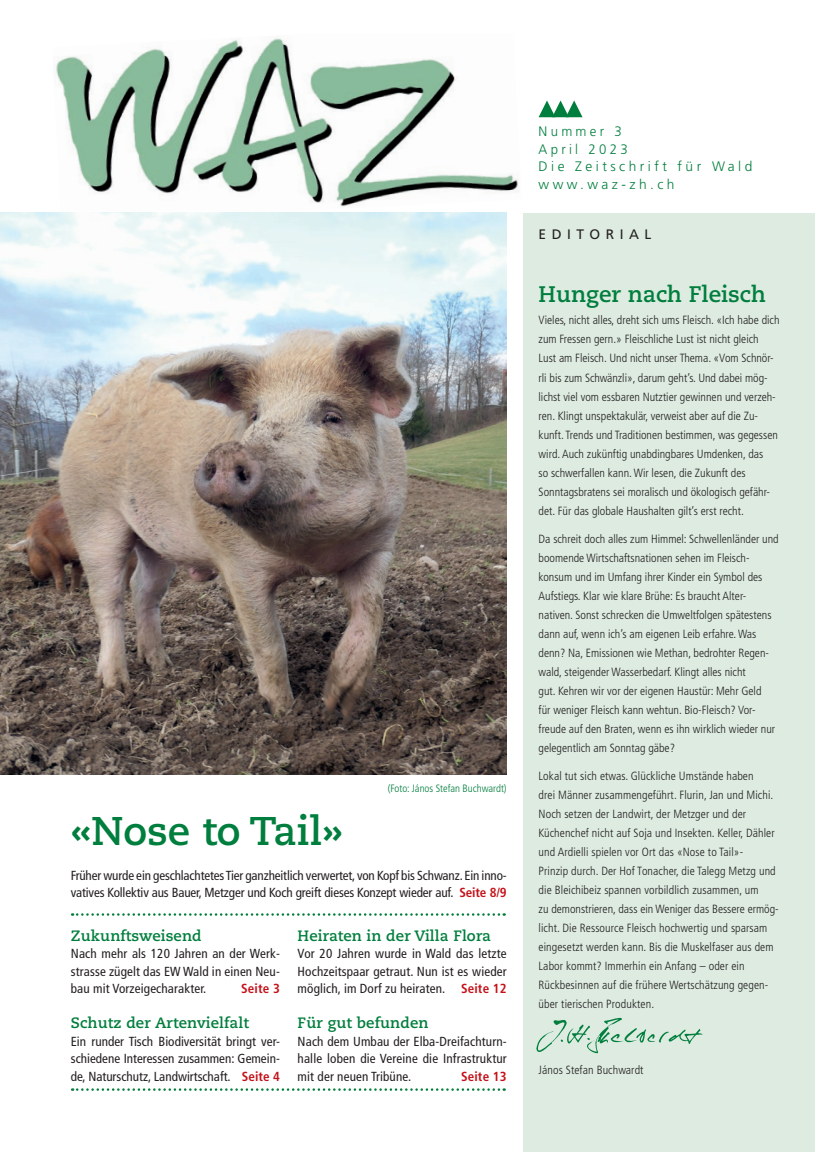
<style>
.page{position:relative;width:815px;height:1152px;background:#fff}
.page>*{position:absolute;margin:0;border:0;box-sizing:border-box;transform-origin:0 0}
.t1{font:700 40px "Caecilia";color:#007e3d}
.t2{font:700 22.5px "Caecilia";color:#007e3d}
.t3{font:700 15px "Caecilia";letter-spacing:.01em;color:#007e3d}
.t4{font:300 13.75px/17.5px "Frutiger LT Std";letter-spacing:.25em;color:#007e3d;scale:.96 1}
.t5{font:13.75px "Frutiger LT Std";letter-spacing:.4em;color:#231f20}
.t6{font:condensed 13.12px/17.5px "Frutiger LT Std";color:#231f20;text-align:justify}
.t7{font:700 condensed 13.12px "Frutiger LT Std";letter-spacing:.01em;color:#c4121a}
.t8{font:300 condensed 11.88px/19px "Frutiger LT Std";color:#231f20}
.t9{font:300 condensed 10.62px "Frutiger LT Std";color:#007e3d}
.s1{font-weight:700;color:#c4121a}
</style>
<div class="page">
<div style="left:523px;top:213px;width:292px;height:939px;background:#ddebe1"></div>
<svg style="left:539px;top:100px;width:44px;height:17px"></svg>
<svg style="left:72px;top:913px;width:433px;height:2px"></svg>
<svg style="left:72px;top:1088px;width:433px;height:2px"></svg>
<img style="left:56px;top:38px;width:463px;height:169px">
<img style="left:0;top:213px;width:507px;height:561px">
<img style="left:536px;top:1017px;width:167px;height:37px">
<p class="t9" style="left:388px;top:782px;width:120px">(Foto: János Stefan Buchwardt)</p>
<h1 class="t1" style="left:71px;top:807px;width:273px">«Nose to Tail»</h1>
<p class="t6" style="left:71px;top:866px;width:437px">Früher wurde ein geschlachtetes Tier ganzheitlich verwertet, von Kopf bis Schwanz. Ein inno&shy;vatives Kollektiv aus Bauer, Metzger und Koch greift dieses Konzept wieder auf. <span class="s1">Seite 8/9</span></p>
<p class="t3" style="left:71px;top:926px;width:132px">Zukunftsweisend</p>
<p class="t6" style="left:71px;top:945px;width:211px">Nach mehr als 120 Jahren an der Werk&shy;strasse zügelt das EW Wald in einen Neu&shy;bau mit Vorzeigecharakter.</p>
<p class="t3" style="left:298px;top:926px;width:195px">Heiraten in der Villa Flora</p>
<p class="t6" style="left:298px;top:945px;width:211px">Vor 20 Jahren wurde in Wald das letzte Hochzeitspaar getraut. Nun ist es wieder möglich, im Dorf zu heiraten. <span class="s1">Seite 12</span></p>
<p class="t3" style="left:298px;top:1014px;width:132px">Für gut befunden</p>
<p class="t6" style="left:298px;top:1032px;width:211px">Nach dem Umbau der Elba-Dreifachturn&shy;halle loben die Vereine die Infrastruktur mit der neuen Tribüne.</p>
<p class="t7" style="left:241px;top:981px;width:40px">Seite 3</p>
<p class="t3" style="left:71px;top:1014px;width:180px">Schutz der Artenvielfalt</p>
<p class="t6" style="left:71px;top:1032px;width:211px">Ein runder Tisch Biodiversität bringt ver&shy;schiedene Interessen zusammen: Gemein&shy;de, Naturschutz, Landwirtschaft. <span class="s1">Seite 4</span></p>
<p class="t7" style="left:461px;top:1068px;width:47px">Seite 13</p>
<p class="t4" style="left:539px;top:123px;width:224px">Nummer 3<br>April 2023<br>Die Zeitschrift für Wald www.waz-zh.ch</p>
<p class="t5" style="left:539px;top:226px;width:114px">EDITORIAL</p>
<h2 class="t2" style="left:539px;top:281px;width:229px">Hunger nach Fleisch</h2>
<p class="t8" style="left:539px;top:311px;width:242px">Vieles, nicht alles, dreht sich ums Fleisch. «Ich habe dich zum Fressen gern.» Fleischliche Lust ist nicht gleich<br>Lust am Fleisch. Und nicht unser Thema. «Vom Schnör&shy;rli bis zum Schwänzli», darum geht’s. Und dabei mög&shy;lichst viel vom essbaren Nutztier gewinnen und verzeh&shy;ren. Klingt unspektakulär, verweist aber auf die Zu&shy;kunft. Trends und Traditionen bestimmen, was gegessen wird. Auch zukünftig unabdingbares Umdenken, das<br>so schwerfallen kann. Wir lesen, die Zukunft des Sonntagsbratens sei moralisch und ökologisch gefähr&shy;det. Für das globale Haushalten gilt’s erst recht.</p>
<p class="t8" style="left:539px;top:529px;width:242px">Da schreit doch alles zum Himmel: Schwellenländer und boomende Wirtschaftsnationen sehen im Fleisch&shy;konsum und im Umfang ihrer Kinder ein Symbol des Aufstiegs. Klar wie klare Brühe: Es braucht Alter&shy;nativen. Sonst schrecken die Umweltfolgen spätestens dann auf, wenn ich’s am eigenen Leib erfahre. Was denn? Na, Emissionen wie Methan, bedrohter Regen&shy;wald, steigender Wasserbedarf. Klingt alles nicht<br>gut. Kehren wir vor der eigenen Haustür: Mehr Geld<br>für weniger Fleisch kann wehtun. Bio-Fleisch? Vor&shy;freude auf den Braten, wenn es ihn wirklich wieder nur gelegentlich am Sonntag gäbe?</p>
<p class="t8" style="left:539px;top:766px;width:242px">Lokal tut sich etwas. Glückliche Umstände haben<br>drei Männer zusammengeführt. Flurin, Jan und Michi.<br>Noch setzen der Landwirt, der Metzger und der Küchenchef nicht auf Soja und Insekten. Keller, Dähler und Ardielli spielen vor Ort das «Nose to Tail»-<br>Prinzip durch. Der Hof Tonacher, die Talegg Metzg und die Bleichibeiz spannen vorbildlich zusammen, um<br>zu demonstrieren, dass ein Weniger das Bessere ermög&shy;licht. Die Ressource Fleisch hochwertig und sparsam eingesetzt werden kann. Bis die Muskelfaser aus dem Labor kommt? Immerhin ein Anfang – oder ein Rückbesinnen auf die frühere Wertschätzung gegen&shy;über tierischen Produkten.</p>
<p class="t8" style="left:539px;top:1060px;width:106px">János Stefan Buchwardt</p>
</div>
